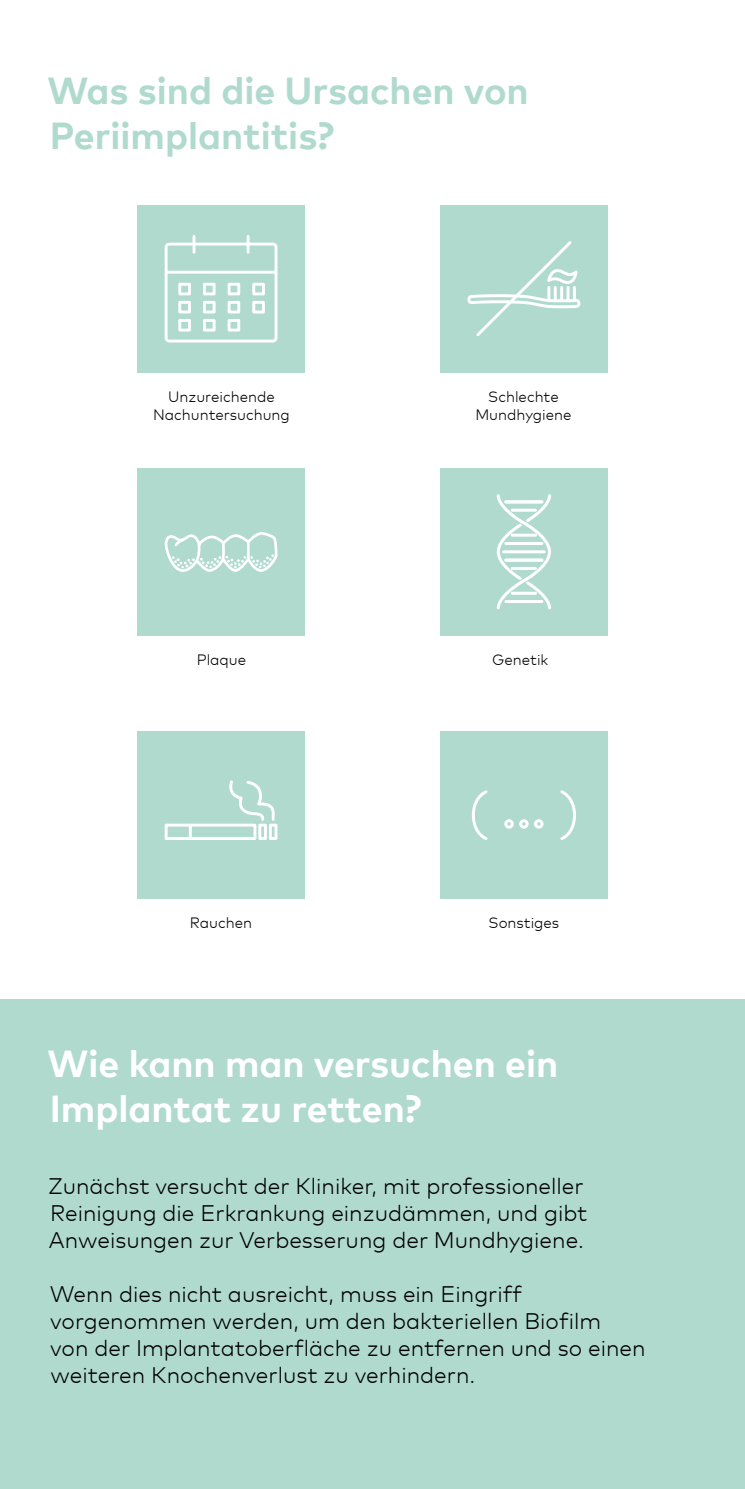
<style>
.page{position:relative;width:745px;height:1489px;background:#fff}
.page>*{position:absolute;margin:0;border:0;box-sizing:border-box;transform-origin:0 0}
.t1{font:700 37.5px/45px "Mark Pro";color:#fff}
.t2{font:700 37.5px/45px "Mark Pro";color:#b0dace}
.t3{font:300 22.5px/27px "Mark Pro";color:#000}
.t4{font:300 15px/18.2px "Mark Pro";color:#000;text-align:center}
</style>
<div class="page">
<div style="left:0;top:999px;width:744px;height:489px;background:#b0dace"></div>
<div style="left:137px;top:205px;width:167px;height:167px;background:#b0dace"></div>
<div style="left:164px;top:242px;width:113px;height:100px;border:3px solid #fff;border-radius:3px"></div>
<hr style="left:166px;top:271px;width:109px;height:3px;background:#fff">
<div style="left:178px;top:283px;width:13px;height:12px;border:3px solid #fff"></div>
<div style="left:203px;top:283px;width:12px;height:12px;border:3px solid #fff"></div>
<div style="left:227px;top:283px;width:13px;height:12px;border:3px solid #fff"></div>
<div style="left:252px;top:283px;width:13px;height:12px;border:3px solid #fff"></div>
<div style="left:178px;top:301px;width:13px;height:12px;border:3px solid #fff"></div>
<div style="left:203px;top:301px;width:12px;height:12px;border:3px solid #fff"></div>
<div style="left:227px;top:301px;width:13px;height:12px;border:3px solid #fff"></div>
<div style="left:252px;top:301px;width:13px;height:12px;border:3px solid #fff"></div>
<div style="left:178px;top:319px;width:13px;height:12px;border:3px solid #fff"></div>
<div style="left:203px;top:319px;width:12px;height:12px;border:3px solid #fff"></div>
<div style="left:227px;top:319px;width:13px;height:12px;border:3px solid #fff"></div>
<hr style="left:192px;top:236px;width:3px;height:16px;background:#fff">
<hr style="left:246px;top:236px;width:3px;height:16px;background:#fff">
<div style="left:137px;top:468px;width:167px;height:167px;background:#b0dace"></div>
<svg style="left:164px;top:532px;width:114px;height:40px"></svg>
<div style="left:440px;top:205px;width:167px;height:167px;background:#b0dace"></div>
<svg style="left:467px;top:241px;width:114px;height:95px"></svg>
<div style="left:440px;top:468px;width:167px;height:167px;background:#b0dace"></div>
<svg style="left:496px;top:494px;width:55px;height:116px"></svg>
<div style="left:137px;top:731px;width:167px;height:167px;background:#b0dace"></div>
<div style="left:164px;top:823px;width:92px;height:17px;border:3px solid #fff"></div>
<div style="left:258px;top:823px;width:9px;height:17px;border:3px solid #fff"></div>
<div style="left:269px;top:823px;width:8px;height:17px;border:3px solid #fff"></div>
<svg style="left:189px;top:825px;width:3px;height:13px"></svg>
<svg style="left:229px;top:780px;width:46px;height:41px"></svg>
<div style="left:440px;top:731px;width:167px;height:167px;background:#b0dace"></div>
<div style="left:504px;top:819px;width:9px;height:9px;border:3px solid #fff;border-radius:50%"></div>
<div style="left:519px;top:819px;width:9px;height:9px;border:3px solid #fff;border-radius:50%"></div>
<div style="left:533px;top:819px;width:10px;height:9px;border:3px solid #fff;border-radius:50%"></div>
<svg style="left:471px;top:790px;width:17px;height:50px"></svg>
<svg style="left:560px;top:790px;width:16px;height:50px"></svg>
<h1 class="t2" style="left:48px;top:65px;width:482px">Was sind die Ursachen von<br>Periimplantitis?</h1>
<p class="t4" style="left:153px;top:386px;width:138px">Unzureichende<br>Nachuntersuchung</p>
<p class="t4" style="left:475px;top:386px;width:98px">Schlechte<br>Mundhygiene</p>
<p class="t4" style="left:196px;top:649px;width:51px">Plaque</p>
<p class="t4" style="left:492px;top:649px;width:58px">Genetik</p>
<p class="t4" style="left:190px;top:912px;width:64px">Rauchen</p>
<p class="t4" style="left:488px;top:912px;width:72px">Sonstiges</p>
<h1 class="t1" style="left:48px;top:1037px;width:512px">Wie kann man versuchen ein<br>Implantat zu retten?</h1>
<p class="t3" style="left:48px;top:1170px;width:540px">Zunächst versucht der Kliniker, mit professioneller<br>Reinigung die Erkrankung einzudämmen, und gibt<br>Anweisungen zur Verbesserung der Mundhygiene.</p>
<p class="t3" style="left:50px;top:1278px;width:597px">Wenn dies nicht ausreicht, muss ein Eingriff vorgenommen werden, um den bakteriellen Biofilm<br>von der Implantatoberfläche zu entfernen und so einen weiteren Knochenverlust zu verhindern.</p>
</div>
